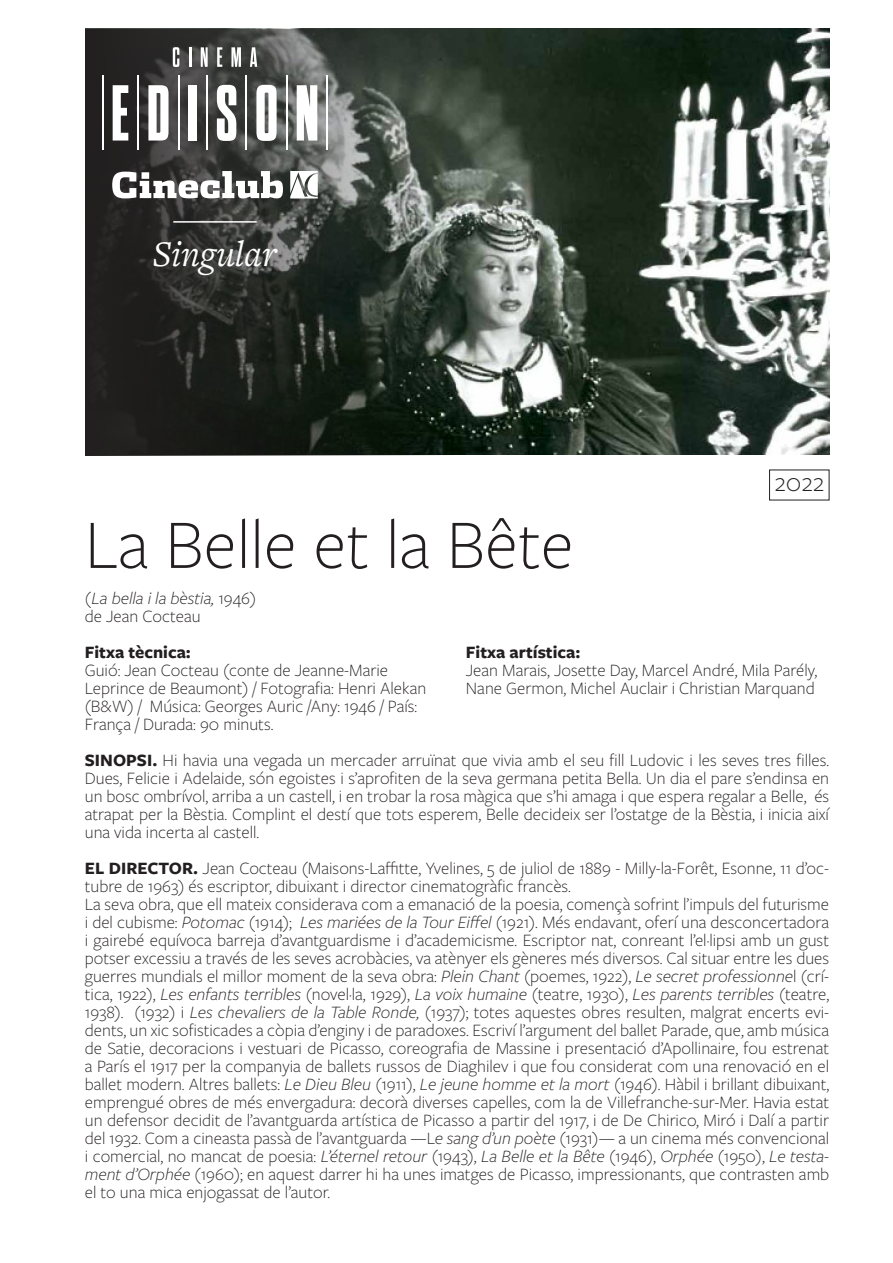
<style>
.page{position:relative;width:893px;height:1263px;background:#fff}
.page>*{position:absolute;margin:0;border:0;box-sizing:border-box;transform-origin:0 0}
.t1{font:300 72px "Freight Sans Pro";color:#231f20}
.t2{font:italic 37.5px "Freight Text Pro";color:#fff}
.t3{font:300 27px "Freight Sans Pro";color:#231f20}
.t4{font:300 18px/18px "Freight Sans Pro";color:#231f20}
.t5{font:700 18px "Freight Sans Pro";color:#231f20}
.t6{font:italic 300 18px "Freight Sans Pro";color:#231f20}
.s1{font-style:normal}
.s2{font-weight:700}
.s3{font-style:italic}
</style>
<div class="page">
<img style="left:85px;top:29px;width:744px;height:426px">
<svg style="left:85px;top:30px;width:369px;height:426px;background:#333733"></svg>
<svg style="left:112px;top:171px;width:171px;height:27px"></svg>
<svg style="left:290px;top:171px;width:28px;height:27px"></svg>
<hr style="left:173px;top:221px;width:84px;height:2px;background:#fff">
<svg style="left:113px;top:85px;width:15px;height:56px"></svg>
<svg style="left:148px;top:85px;width:21px;height:56px"></svg>
<div style="left:189px;top:85px;width:8px;height:56px;background:#fff"></div>
<svg style="left:217px;top:85px;width:19px;height:56px"></svg>
<svg style="left:256px;top:85px;width:21px;height:56px"></svg>
<svg style="left:297px;top:85px;width:20px;height:56px"></svg>
<hr style="left:138px;top:76px;width:1px;height:74px;background:#fff">
<hr style="left:102px;top:76px;width:1px;height:74px;background:#fff">
<hr style="left:178px;top:76px;width:1px;height:74px;background:#fff">
<hr style="left:206px;top:76px;width:1px;height:74px;background:#fff">
<hr style="left:246px;top:76px;width:1px;height:74px;background:#fff">
<hr style="left:286px;top:76px;width:1px;height:74px;background:#fff">
<hr style="left:327px;top:76px;width:1px;height:74px;background:#fff">
<svg style="left:173px;top:47px;width:6px;height:20px"></svg>
<hr style="left:189px;top:47px;width:2px;height:20px;background:#fff">
<svg style="left:201px;top:47px;width:7px;height:20px"></svg>
<svg style="left:217px;top:47px;width:5px;height:20px"></svg>
<svg style="left:231px;top:47px;width:10px;height:20px"></svg>
<svg style="left:250px;top:47px;width:7px;height:20px"></svg>
<p class="t2" style="left:153px;top:229px;width:125px">Singular</p>
<p class="t3" style="left:774px;top:464px;width:51px">2022</p>
<p class="t1" style="left:85px;top:497px;width:491px">La Belle et la Bête</p>
<p class="t6" style="left:85px;top:586px;width:173px">(La bella i la bèstia, <span class="s1">1946)</span></p>
<p class="t4" style="left:85px;top:606px;width:117px">de Jean Cocteau</p>
<p class="t5" style="left:85px;top:640px;width:108px">Fitxa tècnica:</p>
<p class="t4" style="left:85px;top:660px;width:343px">Guió: Jean Cocteau (conte de Jeanne-Marie Leprince de Beaumont) / Fotografia: Henri Alekan (B&amp;W) / Música: Georges Auric /Any: 1946 / País:<br>França / Durada: 90 minuts.</p>
<p class="t5" style="left:466px;top:640px;width:116px">Fitxa artística:</p>
<p class="t4" style="left:466px;top:660px;width:353px">Jean Marais, Josette Day, Marcel André, Mila Parély,<br>Nane Germon, Michel Auclair i Christian Marquand</p>
<p class="t4" style="left:85px;top:750px;width:746px;text-align:justify"><span class="s2">SINOPSI.</span> Hi havia una vegada un mercader arruïnat que vivia amb el seu fill Ludovic i les seves tres filles.<br>Dues, Felicie i Adelaide, són egoistes i s’aprofiten de la seva germana petita Bella. Un dia el pare s’endinsa en un bosc ombrívol, arriba a un castell, i en trobar la rosa màgica que s’hi amaga i que espera regalar a Belle, és atrapat per la Bèstia. Complint el destí que tots esperem, Belle decideix ser l’ostatge de la Bèstia, i inicia així una vida incerta al castell.</p>
<p class="t4" style="left:85px;top:858px;width:746px"><span class="s2">EL DIRECTOR.</span> Jean Cocteau (Maisons-Laffitte, Yvelines, 5 de juliol de 1889 - Milly-la-Forêt, Esonne, 11 d’oc&shy;tubre de 1963) és escriptor, dibuixant i director cinematogràfic francès.</p>
<p class="t4" style="left:85px;top:894px;width:746px;text-align:justify">La seva obra, que ell mateix considerava com a emanació de la poesia, començà sofrint l’impuls del futurisme i del cubisme: <span class="s3">Potomac</span> (1914); <span class="s3">Les mariées de la Tour Eiffel</span> (1921). Més endavant, oferí una desconcertadora i gairebé equívoca barreja d’avantguardisme i d’academicisme. Escriptor nat, conreant l’el·lipsi amb un gust potser excessiu a través de les seves acrobàcies, va atènyer els gèneres més diversos. Cal situar entre les dues guerres mundials el millor moment de la seva obra: <span class="s3">Plein Chant (</span>poemes, 1922), <span class="s3">Le secret professionne</span>l (crí&shy;tica, 1922), <span class="s3">Les enfants terribles</span> (novel·la, 1929), <span class="s3">La voix humaine</span> (teatre, 1930), <span class="s3">Les parents terribles</span> (teatre, 1938). (1932) i <span class="s3">Les chevaliers de la Table Ronde,</span> (1937); totes aquestes obres resulten, malgrat encerts evi&shy;dents, un xic sofisticades a còpia d’enginy i de paradoxes. Escriví l’argument del ballet Parade, que, amb música de Satie, decoracions i vestuari de Picasso, coreografia de Massine i presentació d’Apollinaire, fou estrenat a París el 1917 per la companyia de ballets russos de Diaghilev i que fou considerat com una renovació en el ballet modern. Altres ballets: <span class="s3">Le Dieu Bleu</span> (1911), <span class="s3">Le jeune homme et la mort</span> (1946). Hàbil i brillant dibuixant, emprengué obres de més envergadura: decorà diverses capelles, com la de Villefranche-sur-Mer. Havia estat un defensor decidit de l’avantguarda artística de Picasso a partir del 1917, i de De Chirico, Miró i Dalí a partir del 1932. Com a cineasta passà de l’avantguarda —L<span class="s3">e sang d’un poète</span> (1931)— a un cinema més convencional i comercial, no mancat de poesia: <span class="s3">L’éternel retour</span> (1943), <span class="s3">La Belle et la Bête</span> (1946), <span class="s3">Orphée</span> (1950), <span class="s3">Le testa&shy;ment d’Orphée</span> (1960); en aquest darrer hi ha unes imatges de Picasso, impressionants, que contrasten amb el to una mica enjogassat de l’autor.</p>
</div>
